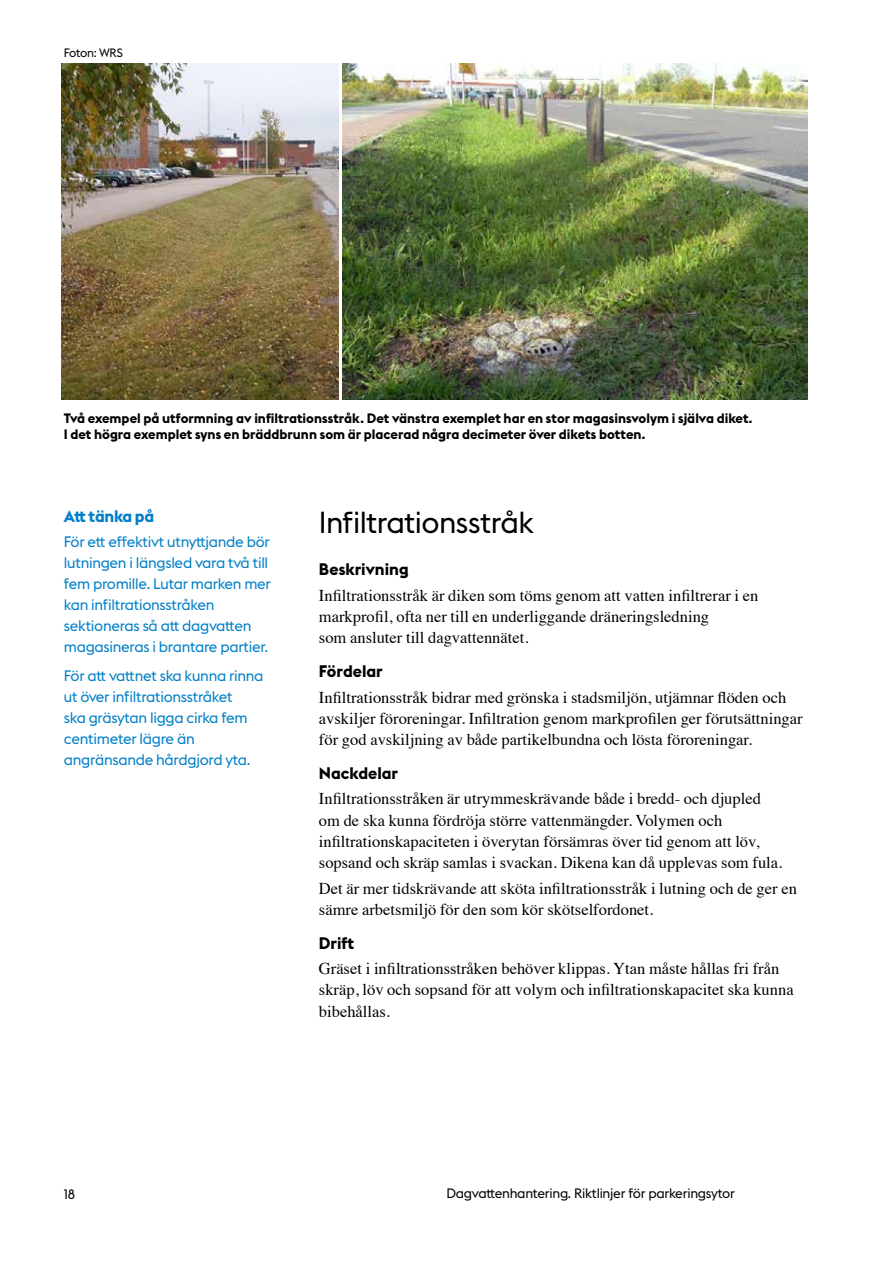
<style>
.page{position:relative;width:893px;height:1263px;background:#fff}
.page>*{position:absolute;margin:0;border:0;box-sizing:border-box;transform-origin:0 0}
.t1{font:30px "Stockholm Type";letter-spacing:-.02em;color:#000}
.t2{font:16.5px/21.1px "Times";color:#000}
.t3{font:700 16.5px "Stockholm Type";color:#000}
.t4{font:700 16.5px "Stockholm Type";letter-spacing:-.02em;color:#007fc8}
.t5{font:15px/21px "Stockholm Type";letter-spacing:-.02em;color:#007fc8}
.t6{font:700 13.5px/16.5px "Stockholm Type";color:#000}
.t7{font:13.5px "Stockholm Type";letter-spacing:-.02em;color:#000}
.t8{font:12px "Stockholm Type";letter-spacing:-.02em;color:#000}
</style>
<div class="page">
<img style="left:62px;top:63px;width:277px;height:336px">
<img style="left:342px;top:63px;width:466px;height:336px">
<p class="t8" style="left:64px;top:45px;width:61px">Foton: WRS</p>
<p class="t6" style="left:64px;top:409px;width:690px">Två exempel på utformning av infiltrationsstråk. Det vänstra exemplet har en stor magasinsvolym i själva diket.<br>I det högra exemplet syns en bräddbrunn som är placerad några decimeter över dikets botten.</p>
<p class="t4" style="left:64px;top:504px;width:92px">Att tänka på</p>
<p class="t5" style="left:64px;top:530px;width:209px">För ett effektivt utnyttjande bör lutningen i längsled vara två till fem promille. Lutar marken mer kan infiltrationsstråken sektioneras så att dagvatten magasineras i brantare partier.</p>
<p class="t5" style="left:64px;top:665px;width:201px">För att vattnet ska kunna rinna ut över infiltrationsstråket<br>ska gräsytan ligga cirka fem centimeter lägre än angränsande hårdgjord yta.</p>
<h1 class="t1" style="left:319px;top:501px;width:217px">Infiltrationsstråk</h1>
<p class="t3" style="left:319px;top:557px;width:91px">Beskrivning</p>
<p class="t2" style="left:319px;top:583px;width:441px">Infiltrationsstråk är diken som töms genom att vatten infiltrerar i en markprofil, ofta ner till en underliggande dräneringsledning<br>som ansluter till dagvattennätet.</p>
<p class="t3" style="left:319px;top:659px;width:65px">Fördelar</p>
<p class="t2" style="left:319px;top:685px;width:485px">Infiltrationsstråk bidrar med grönska i stadsmiljön, utjämnar flöden och avskiljer föroreningar. Infiltration genom markprofilen ger förutsättningar för god avskiljning av både partikelbundna och lösta föroreningar.</p>
<p class="t3" style="left:319px;top:761px;width:81px">Nackdelar</p>
<p class="t2" style="left:319px;top:787px;width:465px">Infiltrationsstråken är utrymmeskrävande både i bredd- och djupled om de ska kunna fördröja större vattenmängder. Volymen och infiltrationskapaciteten i överytan försämras över tid genom att löv, sopsand och skräp samlas i svackan. Dikena kan då upplevas som fula.</p>
<p class="t2" style="left:319px;top:876px;width:480px">Det är mer tidskrävande att sköta infiltrationsstråk i lutning och de ger en sämre arbetsmiljö för den som kör skötselfordonet.</p>
<p class="t3" style="left:319px;top:931px;width:37px">Drift</p>
<p class="t2" style="left:319px;top:957px;width:476px">Gräset i infiltrationsstråken behöver klippas. Ytan måste hållas fri från skräp, löv och sopsand för att volym och infiltrationskapacitet ska kunna bibehållas.</p>
<p class="t7" style="left:64px;top:1185px;width:13px">18</p>
<p class="t7" style="left:446px;top:1184px;width:290px">Dagvattenhantering. Riktlinjer för parkeringsytor</p>
</div>
